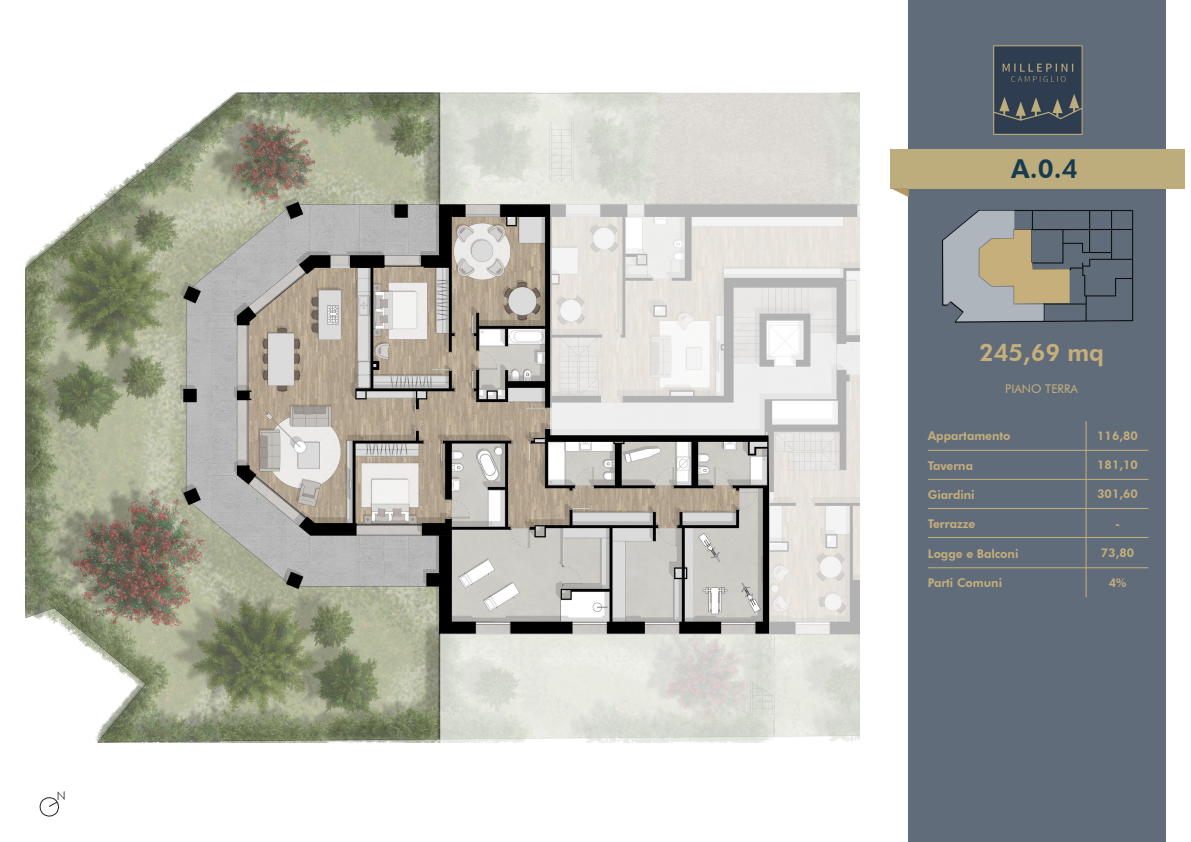
<style>
.page{position:relative;width:1191px;height:842px;background:#fff}
.page>*{position:absolute;margin:0;border:0;box-sizing:border-box;transform-origin:0 0}
.t1{font:800 26px "Futura BT";color:#173b4f}
.t2{font:800 24px "Futura BT";color:#c6af7b}
.t3{font:800 12px "Futura BT";color:#c6af7b}
.t4{font:12px "Futura BT";color:#c6af7b}
.t5{font:300 12px "Futura BT";color:#231f20}
</style>
<div class="page">
<div style="left:908px;top:0;width:258px;height:842px;background:#606c7a"></div>
<svg style="left:39px;top:797px;width:20px;height:20px"></svg>
<img style="left:942px;top:209px;width:192px;height:114px">
<div style="left:890px;top:149px;width:295px;height:39px;background:#bead7c"></div>
<svg style="left:890px;top:188px;width:18px;height:9px"></svg>
<img style="left:993px;top:45px;width:89px;height:89px">
<hr style="left:927px;top:450px;width:221px;height:1px;background:#c6af7b">
<hr style="left:927px;top:479px;width:221px;height:1px;background:#c6af7b">
<hr style="left:927px;top:508px;width:221px;height:1px;background:#c6af7b">
<hr style="left:927px;top:537px;width:221px;height:1px;background:#c6af7b">
<hr style="left:927px;top:567px;width:221px;height:1px;background:#c6af7b">
<hr style="left:1085px;top:421px;width:1px;height:176px;background:#c6af7b">
<img style="left:26px;top:92px;width:414px;height:651px">
<svg style="left:440px;top:92px;width:420px;height:651px"></svg>
<svg style="left:943px;top:210px;width:126px;height:111px"></svg>
<p class="t5" style="left:57px;top:789px;width:10px">N</p>
<p class="t1" style="left:1011px;top:153px;width:68px">A.0.4</p>
<p class="t2" style="left:979px;top:338px;width:126px">245,69 mq</p>
<p class="t4" style="left:1005px;top:381px;width:74px">PIANO TERRA</p>
<p class="t3" style="left:927px;top:428px;width:84px">Appartamento</p>
<p class="t3" style="left:927px;top:458px;width:47px">Taverna</p>
<p class="t3" style="left:927px;top:487px;width:48px">Giardini</p>
<p class="t3" style="left:927px;top:517px;width:49px">Terrazze</p>
<p class="t3" style="left:927px;top:547px;width:92px">Logge e Balconi</p>
<p class="t3" style="left:927px;top:576px;width:76px">Parti Comuni</p>
<p class="t3" style="left:1097px;top:428px;width:42px">116,80</p>
<p class="t3" style="left:1097px;top:458px;width:42px">181,10</p>
<p class="t3" style="left:1097px;top:487px;width:42px">301,60</p>
<p class="t3" style="left:1115px;top:516px;width:7px">-</p>
<p class="t3" style="left:1101px;top:546px;width:35px">73,80</p>
<p class="t3" style="left:1108px;top:576px;width:19px">4%</p>
</div>
